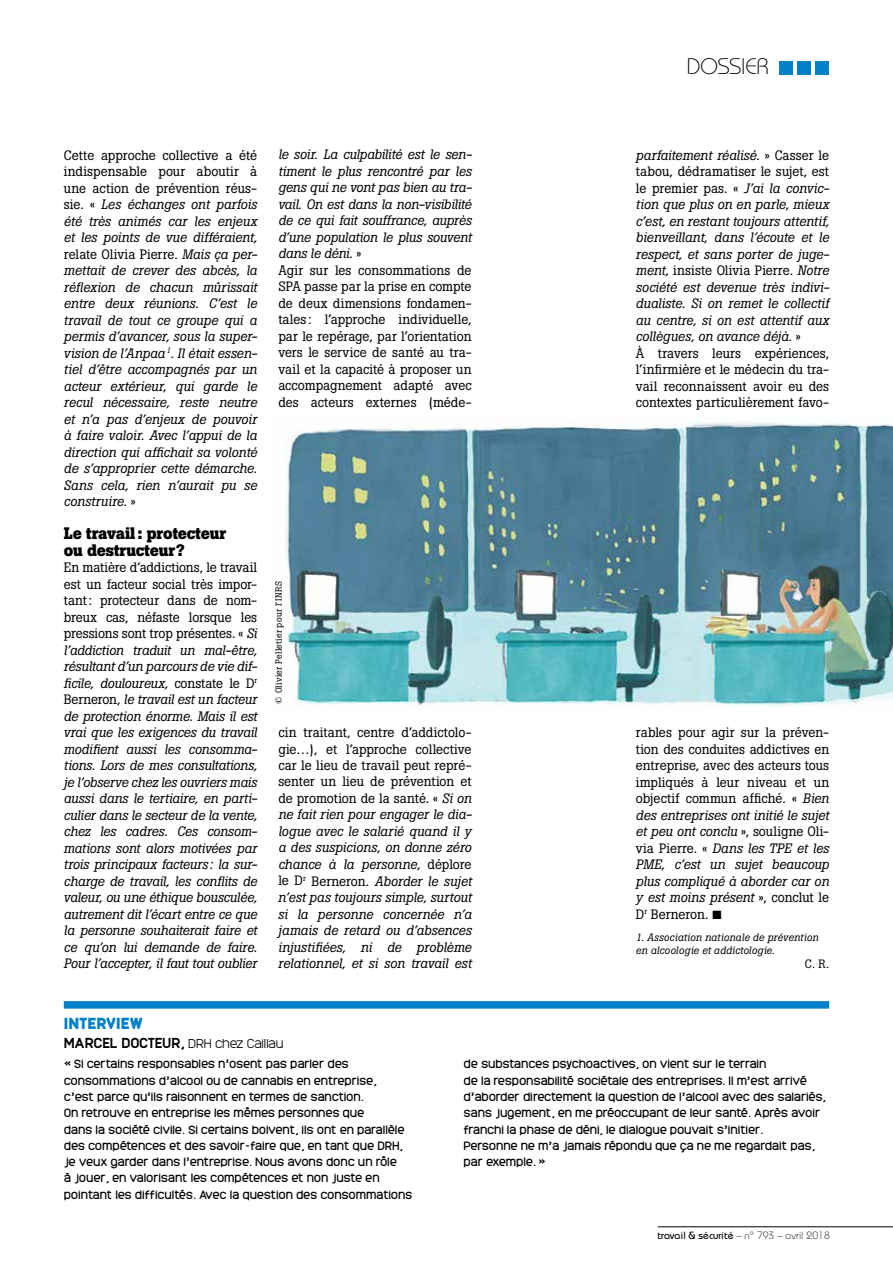
<style>
.page{position:relative;width:893px;height:1263px;background:#fff}
.page>*{position:absolute;margin:0;border:0;box-sizing:border-box;transform-origin:0 0}
.t1{font:300 22.5px "Bauhaus";letter-spacing:-.02em;color:#000}
.t2{font:700 16.5px/16.5px "Boton";letter-spacing:-.01em;color:#000}
.t3{font:900 15px "Monark";letter-spacing:-.025em;color:#0080c7}
.t4{font:italic 13.5px/16.5px "Boton";color:#000;text-align:justify}
.t5{font:13.5px/16.5px "Boton";color:#000}
.t6{font:700 13.5px "Monark";letter-spacing:-.035em;color:#000}
.t7{font:12px "Boton";color:#000}
.t8{font:11.25px/16.4px "Monark";letter-spacing:-.025em;color:#000}
.t9{font:italic 10.5px/13.5px "Boton";letter-spacing:.015em;color:#000}
.t10{font:500 10.5px "Bauhaus";color:#000}
.t11{font:9px "Boton";letter-spacing:.02em;color:#000}
.s1{font-style:normal}
.s2{font-style:italic}
.s3{font-weight:300;font-size:12px}
.s4{font-weight:300}
</style>
<div class="page">
<div style="left:779px;top:61px;width:14px;height:13px;background:#0080c7"></div>
<div style="left:797px;top:61px;width:14px;height:13px;background:#0080c7"></div>
<div style="left:815px;top:61px;width:14px;height:13px;background:#0080c7"></div>
<hr style="left:658px;top:1226px;width:235px;height:1px;background:#000">
<div style="left:64px;top:1001px;width:765px;height:8px;background:#0080c7"></div>
<img style="left:284px;top:414px;width:609px;height:293px">
<p class="t4" style="left:64px;top:147px;width:195px"><span class="s1">Cette approche collective a été indispensable pour aboutir à une action de prévention réus&shy;sie. «</span> Les échanges ont parfois été très animés car les enjeux et les points de vue différaient, <span class="s1">relate Olivia Pierre.</span> Mais ça per&shy;mettait de crever des abcès, la réflexion de chacun mûrissait entre deux réunions. C’est le travail de tout ce groupe qui a permis d’avancer, sous la super&shy;vision de l’Anpaa <sup>1</sup>. Il était essen&shy;tiel d’être accompagnés par un acteur extérieur, qui garde le recul nécessaire, reste neutre et n’a pas d’enjeux de pouvoir à faire valoir. Avec l’appui de la direction qui affichait sa volonté de s’approprier cette démarche.<br>Sans cela, rien n’aurait pu se construire. <span class="s1">»</span></p>
<p class="t2" style="left:64px;top:525px;width:164px">Le travail: protecteur ou destructeur?</p>
<p class="t4" style="left:64px;top:559px;width:195px"><span class="s1">En matière d’addictions, le travail est un facteur social très impor&shy;tant: protecteur dans de nom&shy;breux cas, néfaste lorsque les pressions sont trop présentes. «</span> Si l’addiction traduit un mal-être, résultant d’un parcours de vie dif&shy;ficile, douloureux, <span class="s1">constate le D</span><sup>r </sup><span class="s1">Berneron,</span> le travail est un facteur de protection énorme. Mais il est vrai que les exigences du travail modifient aussi les consomma&shy;tions. Lors de mes consultations, je l’observe chez les ouvriers mais aussi dans le tertiaire, en parti&shy;culier dans le secteur de la vente, chez les cadres. Ces consom&shy;mations sont alors motivées par trois principaux facteurs: la sur&shy;charge de travail, les conflits de valeur, ou une éthique bousculée, autrement dit l’écart entre ce que la personne souhaiterait faire et ce qu’on lui demande de faire.<br>Pour l’accepter, il faut tout oublier</p>
<p class="t5" style="left:278px;top:146px;width:195px"><span class="s2">le soir. La culpabilité est le sen&shy;timent le plus rencontré par les gens qui ne vont pas bien au tra&shy;vail. On est dans la non-visibilité de ce qui fait souffrance, auprès d’une population le plus souvent dans le déni.</span> »<br>Agir sur les consommations de<br>SPA passe par la prise en compte de deux dimensions fondamen&shy;tales: l’approche individuelle, par le repérage, par l’orientation vers le service de santé au tra&shy;vail et la capacité à proposer un accompagnement adapté avec des acteurs externes (méde-</p>
<p class="t11" style="left:273px;top:703px;width:124px;rotate:-90deg">© Olivier Pelletier pour l’INRS</p>
<p class="t4" style="left:278px;top:724px;width:195px"><span class="s1">cin traitant, centre d’addictolo&shy;gie…), et l’approche collective car le lieu de travail peut repré&shy;senter un lieu de prévention et de promotion de la santé. «</span> Si on ne fait rien pour engager le dia&shy;logue avec le salarié quand il y a des suspicions, on donne zéro chance à la personne, <span class="s1">déplore le D</span><sup>r</sup> <span class="s1">Berneron.</span> Aborder le sujet n’est pas toujours simple, surtout si la personne concernée n’a jamais de retard ou d’absences injustifiées, ni de problème relationnel, et si son travail est</p>
<h1 class="t1" style="left:687px;top:53px;width:84px">DOSSIER</h1>
<p class="t4" style="left:636px;top:147px;width:195px;text-align:left">parfaitement réalisé. <span class="s1">» Casser le tabou, dédramatiser le sujet, est le premier pas. «</span> J’ai la convic&shy;tion que plus on en parle, mieux c’est, en restant toujours attentif, bienveillant, dans l’écoute et le respect, et sans porter de juge&shy;ment, <span class="s1">insiste Olivia Pierre.</span> Notre société est devenue très indivi&shy;dualiste. Si on remet le collectif au centre, si on est attentif aux collègues, on avance déjà. <span class="s1">»<br>À travers leurs expériences, l’infirmière et le médecin du tra&shy;vail reconnaissent avoir eu des contextes particulièrement favo-</span></p>
<p class="t5" style="left:636px;top:724px;width:195px;text-align:justify">rables pour agir sur la préven&shy;tion des conduites addictives en entreprise, avec des acteurs tous impliqués à leur niveau et un objectif commun affiché. « <span class="s2">Bien des entreprises ont initié le sujet et peu ont conclu</span> », souligne Oli&shy;via Pierre. « <span class="s2">Dans les TPE et les PME, c’est un sujet beaucoup plus compliqué à aborder car on y est moins présent</span> », conclut le D<sup>r</sup> Berneron. ■</p>
<p class="t9" style="left:636px;top:930px;width:184px">1. Association nationale de prévention en alcoologie et addictologie.</p>
<p class="t7" style="left:805px;top:957px;width:26px">C. R.</p>
<p class="t3" style="left:64px;top:1013px;width:81px">INTERVIEW</p>
<p class="t6" style="left:64px;top:1033px;width:221px">MARCEL DOCTEUR, <span class="s3">DRH chez Caillau</span></p>
<p class="t8" style="left:64px;top:1055px;width:350px">« Si certains responsables n’osent pas parler des consommations d’alcool ou de cannabis en entreprise,<br>c’est parce qu’ils raisonnent en termes de sanction.<br>On retrouve en entreprise les mêmes personnes que<br>dans la société civile. Si certains boivent, ils ont en parallèle des compétences et des savoir-faire que, en tant que DRH, je veux garder dans l’entreprise. Nous avons donc un rôle<br>à jouer, en valorisant les compétences et non juste en pointant les difficultés. Avec la question des consommations</p>
<p class="t8" style="left:463px;top:1056px;width:364px">de substances psychoactives, on vient sur le terrain<br>de la responsabilité sociétale des entreprises. Il m’est arrivé d’aborder directement la question de l’alcool avec des salariés, sans jugement, en me préoccupant de leur santé. Après avoir franchi la phase de déni, le dialogue pouvait s’initier.<br>Personne ne m’a jamais répondu que ça ne me regardait pas, par exemple. »</p>
<p class="t10" style="left:658px;top:1229px;width:174px">travail &amp; sécurité <span class="s4">– n° 793 – avril 2018</span></p>
</div>
